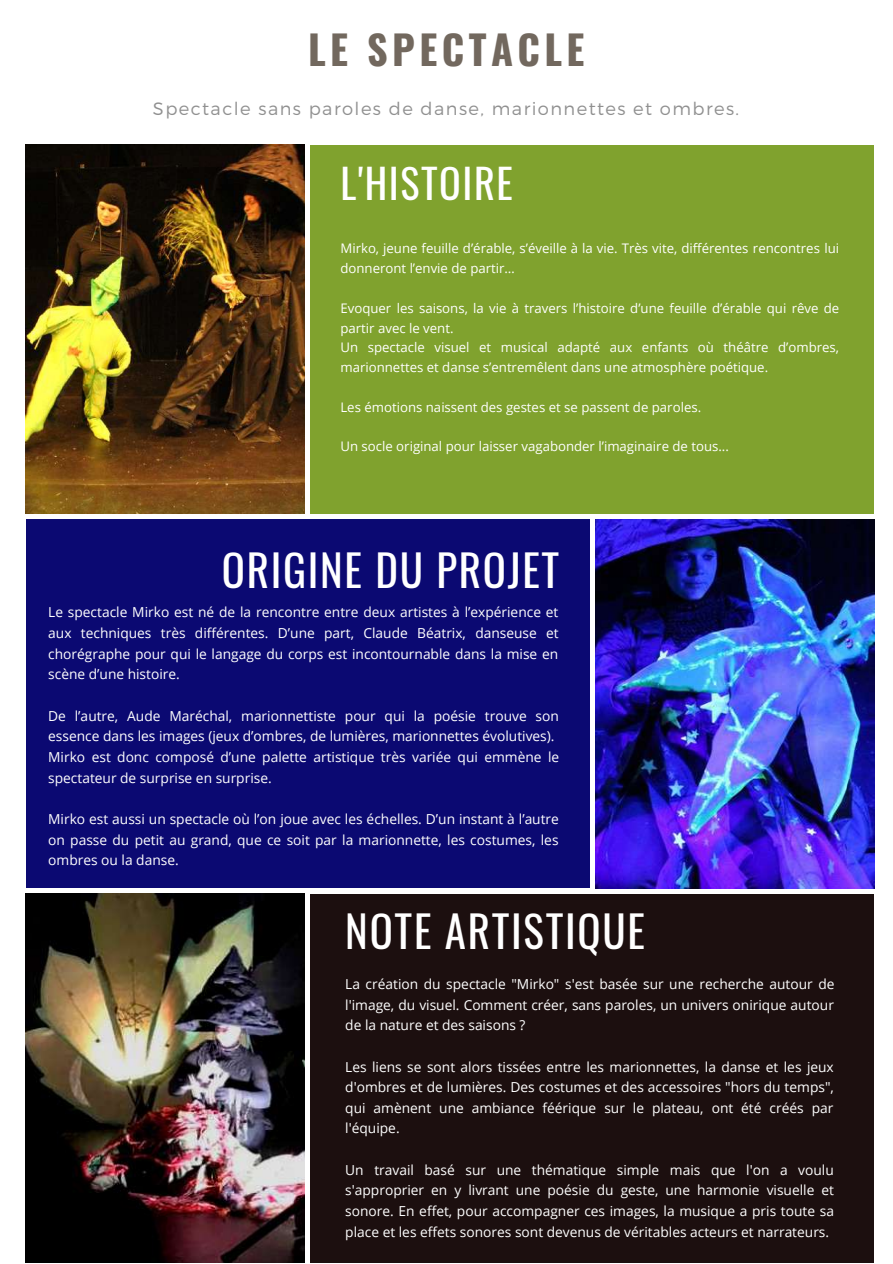
<style>
.page{position:relative;width:893px;height:1264px;background:#fff}
.page>*{position:absolute;margin:0;border:0;box-sizing:border-box;transform-origin:0 0}
.t1{font:43.05px "Oswald";letter-spacing:.04em;color:#fff}
.t2{font:42.9px "Oswald";letter-spacing:.04em;color:#fff}
.t3{font:40.2px "Oswald";letter-spacing:.04em;color:#fff}
.t4{font:700 40.05px "Oswald";letter-spacing:.11em;color:#72685e}
.t5{font:300 17.85px "Montserrat";letter-spacing:.08em;color:#909090}
.t6{font:13.8px/20.7px "Open Sans";color:#fff;text-align:justify}
.t7{font:13.2px/19.8px "Open Sans";color:#fff}
</style>
<div class="page">
<img style="left:26px;top:145px;width:279px;height:368px">
<img style="left:595px;top:519px;width:279px;height:369px">
<img style="left:26px;top:893px;width:279px;height:369px">
<div style="left:310px;top:145px;width:564px;height:368px;background:#80a22e"></div>
<div style="left:26px;top:519px;width:563px;height:369px;background:#0b0972"></div>
<div style="left:310px;top:893px;width:564px;height:369px;background:#1c0f0f"></div>
<h3 class="t4" style="left:308px;top:18px;width:278px">LE SPECTACLE</h3>
<p class="t5" style="left:153px;top:97px;width:587px">Spectacle sans paroles de danse, marionnettes et ombres.</p>
<h3 class="t3" style="left:340px;top:152px;width:174px">L'HISTOIRE</h3>
<p class="t7" style="left:340px;top:238px;width:500px">Mirko, jeune feuille d’érable, s’éveille à la vie. Très vite, différentes rencontres lui donneront l’envie de partir…</p>
<p class="t7" style="left:340px;top:298px;width:500px">Evoquer les saisons, la vie à travers l’histoire d’une feuille d’érable qui rêve de partir avec le vent.<br>Un spectacle visuel et musical adapté aux enfants où théâtre d’ombres, marionnettes et danse s’entremêlent dans une atmosphère poétique.</p>
<p class="t7" style="left:340px;top:397px;width:362px">Les émotions naissent des gestes et se passent de paroles.</p>
<p class="t7" style="left:340px;top:436px;width:390px">Un socle original pour laisser vagabonder l’imaginaire de tous...</p>
<h1 class="t1" style="left:222px;top:537px;width:339px">ORIGINE DU PROJET</h1>
<p class="t6" style="left:48px;top:601px;width:512px">Le spectacle Mirko est né de la rencontre entre deux artistes à l’expérience et aux techniques très différentes. D’une part, Claude Béatrix, danseuse et chorégraphe pour qui le langage du corps est incontournable dans la mise en scène d’une histoire.</p>
<p class="t6" style="left:48px;top:705px;width:512px;text-align:left">De l’autre, Aude Maréchal, marionnettiste pour qui la poésie trouve son essence dans les images (jeux d’ombres, de lumières, marionnettes évolutives).<br>Mirko est donc composé d’une palette artistique très variée qui emmène le spectateur de surprise en surprise.</p>
<p class="t6" style="left:48px;top:808px;width:512px">Mirko est aussi un spectacle où l’on joue avec les échelles. D’un instant à l’autre on passe du petit au grand, que ce soit par la marionnette, les costumes, les ombres ou la danse.</p>
<h2 class="t2" style="left:345px;top:897px;width:301px">NOTE ARTISTIQUE</h2>
<p class="t6" style="left:345px;top:973px;width:490px">La création du spectacle "Mirko" s'est basée sur une recherche autour de l'image, du visuel. Comment créer, sans paroles, un univers onirique autour de la nature et des saisons ?</p>
<p class="t6" style="left:345px;top:1055px;width:490px">Les liens se sont alors tissées entre les marionnettes, la danse et les jeux d'ombres et de lumières. Des costumes et des accessoires "hors du temps", qui amènent une ambiance féérique sur le plateau, ont été créés par l'équipe.</p>
<p class="t6" style="left:345px;top:1158px;width:490px">Un travail basé sur une thématique simple mais que l'on a voulu s'approprier en y livrant une poésie du geste, une harmonie visuelle et sonore. En effet, pour accompagner ces images, la musique a pris toute sa place et les effets sonores sont devenus de véritables acteurs et narrateurs.</p>
</div>
